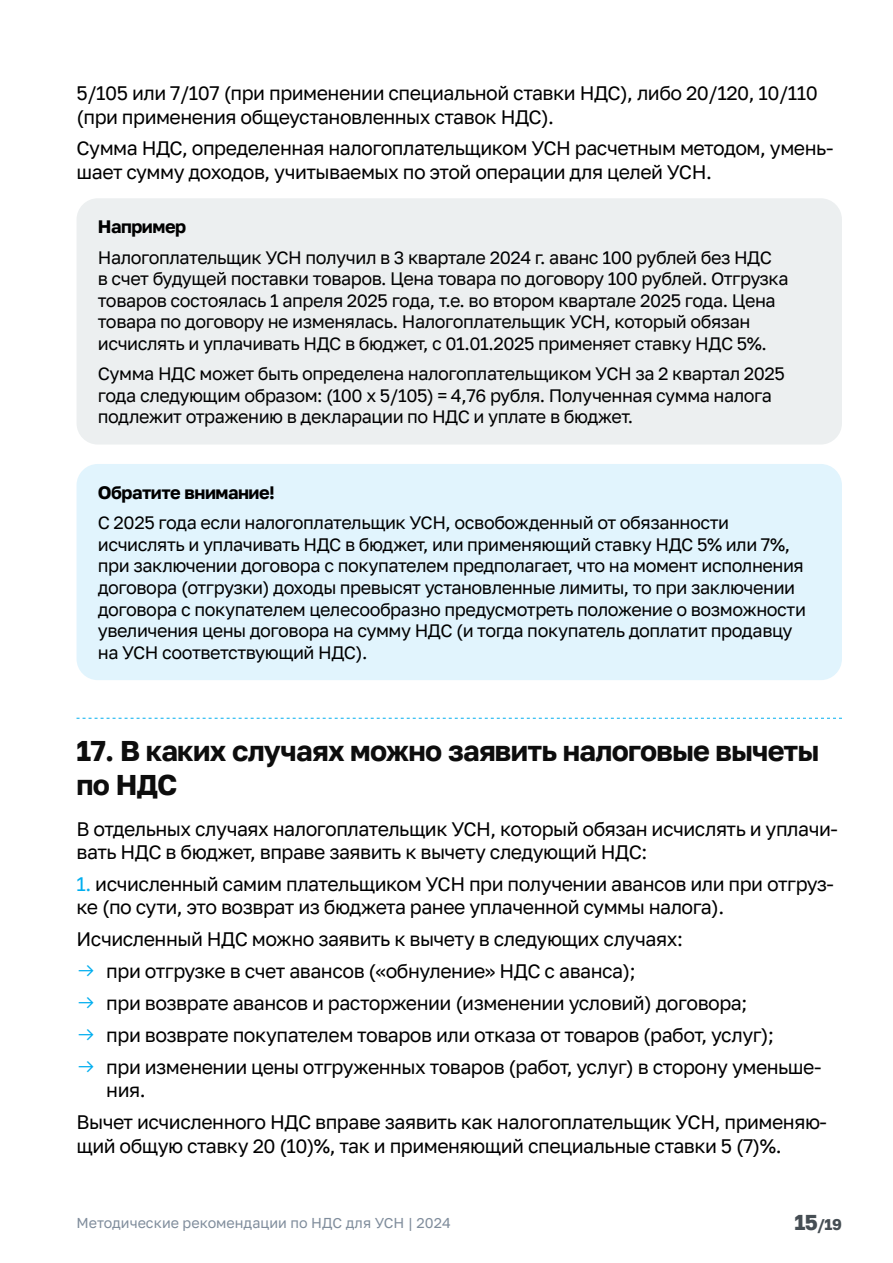
<style>
.page{position:relative;width:893px;height:1263px;background:#fff}
.page>*{position:absolute;margin:0;border:0;box-sizing:border-box;transform-origin:0 0}
.Header-1{font:700 28.5px/34.2px "Golos Text";letter-spacing:-.025em;color:#0d0d0d}
.Text{font:19.5px/23.4px "Golos Text";letter-spacing:-.025em;color:#000}
.QuestionText{font:18px/21.6px "Golos Text";letter-spacing:-.025em;color:#000}
.QuestionText-2{font:700 18px "Golos Text";letter-spacing:-.025em;color:#000}
.t1{font:700 15.45px "Golos Text";color:#464e54}
.t2{font:14.25px "Golos Text";color:#808d9c}
.s1{color:#00aeef}
.s2{font-size:21.45px}
</style>
<div class="page">
<svg style="left:77px;top:718px;width:765px;height:1px"></svg>
<div style="left:77px;top:198px;width:765px;height:247px;background:#eceff0;border-radius:21px"></div>
<div style="left:77px;top:464px;width:765px;height:216px;background:#e1f4fd;border-radius:21px"></div>
<p class="Text" style="left:77px;top:81px;width:743px">5/105 или 7/107 (при применении специальной ставки НДС), либо 20/120, 10/110 (при применения общеустановленных ставок НДС).</p>
<p class="Text" style="left:77px;top:137px;width:759px">Сумма НДС, определенная налогоплательщиком УСН расчетным методом, умень&shy;шает сумму доходов, учитываемых по этой операции для целей УСН.</p>
<p class="QuestionText-2" style="left:98px;top:216px;width:90px">Например</p>
<p class="QuestionText" style="left:98px;top:246px;width:692px">Налогоплательщик УСН получил в 3 квартале 2024 г. аванс 100 рублей без НДС<br>в счет будущей поставки товаров. Цена товара по договору 100 рублей. Отгрузка товаров состоялась 1 апреля 2025 года, т.е. во втором квартале 2025 года. Цена товара по договору не изменялась. Налогоплательщик УСН, который обязан исчислять и уплачивать НДС в бюджет, с 01.01.2025 применяет ставку НДС 5%.</p>
<p class="QuestionText" style="left:98px;top:363px;width:689px">Сумма НДС может быть определена налогоплательщиком УСН за 2 квартал 2025 года следующим образом: (100 х 5/105) = 4,76 рубля. Полученная сумма налога подлежит отражению в декларации по НДС и уплате в бюджет.</p>
<p class="QuestionText-2" style="left:98px;top:482px;width:179px">Обратите внимание!</p>
<p class="QuestionText" style="left:98px;top:512px;width:710px">С 2025 года если налогоплательщик УСН, освобожденный от обязанности исчислять и уплачивать НДС в бюджет, или применяющий ставку НДС 5% или 7%, при заключении договора с покупателем предполагает, что на момент исполнения договора (отгрузки) доходы превысят установленные лимиты, то при заключении договора с покупателем целесообразно предусмотреть положение о возможности увеличения цены договора на сумму НДС (и тогда покупатель доплатит продавцу на УСН соответствующий НДС).</p>
<p class="Header-1" style="left:77px;top:733px;width:744px">17. В каких случаях можно заявить налоговые вычеты по НДС</p>
<p class="Text" style="left:77px;top:817px;width:763px">В отдельных случаях налогоплательщик УСН, который обязан исчислять и уплачи&shy;вать НДС в бюджет, вправе заявить к вычету следующий НДС:</p>
<p class="Text" style="left:77px;top:872px;width:759px"><span class="s1">1.</span> исчисленный самим плательщиком УСН при получении авансов или при отгруз&shy;ке (по сути, это возврат из бюджета ранее уплаченной суммы налога).</p>
<p class="Text" style="left:77px;top:927px;width:608px">Исчисленный НДС можно заявить к вычету в следующих случаях:</p>
<p class="Text" style="left:106px;top:959px;width:531px">при отгрузке в счет авансов («обнуление» НДС с аванса);</p>
<p class="Text" style="left:106px;top:991px;width:642px">при возврате авансов и расторжении (изменении условий) договора;</p>
<p class="Text" style="left:106px;top:1023px;width:669px">при возврате покупателем товаров или отказа от товаров (работ, услуг);</p>
<p class="Text" style="left:106px;top:1055px;width:717px">при изменении цены отгруженных товаров (работ, услуг) в сторону уменьше&shy;ния.</p>
<p class="Text" style="left:77px;top:1110px;width:752px">Вычет исчисленного НДС вправе заявить как налогоплательщик УСН, применяю&shy;щий общую ставку 20 (10)%, так и применяющий специальные ставки 5 (7)%.</p>
<p class="t2" style="left:77px;top:1214px;width:376px">Методические рекомендации по НДС для УСН | 2024</p>
<p class="t1" style="left:794px;top:1215px;width:49px"><span class="s2">15</span>/19</p>
</div>
